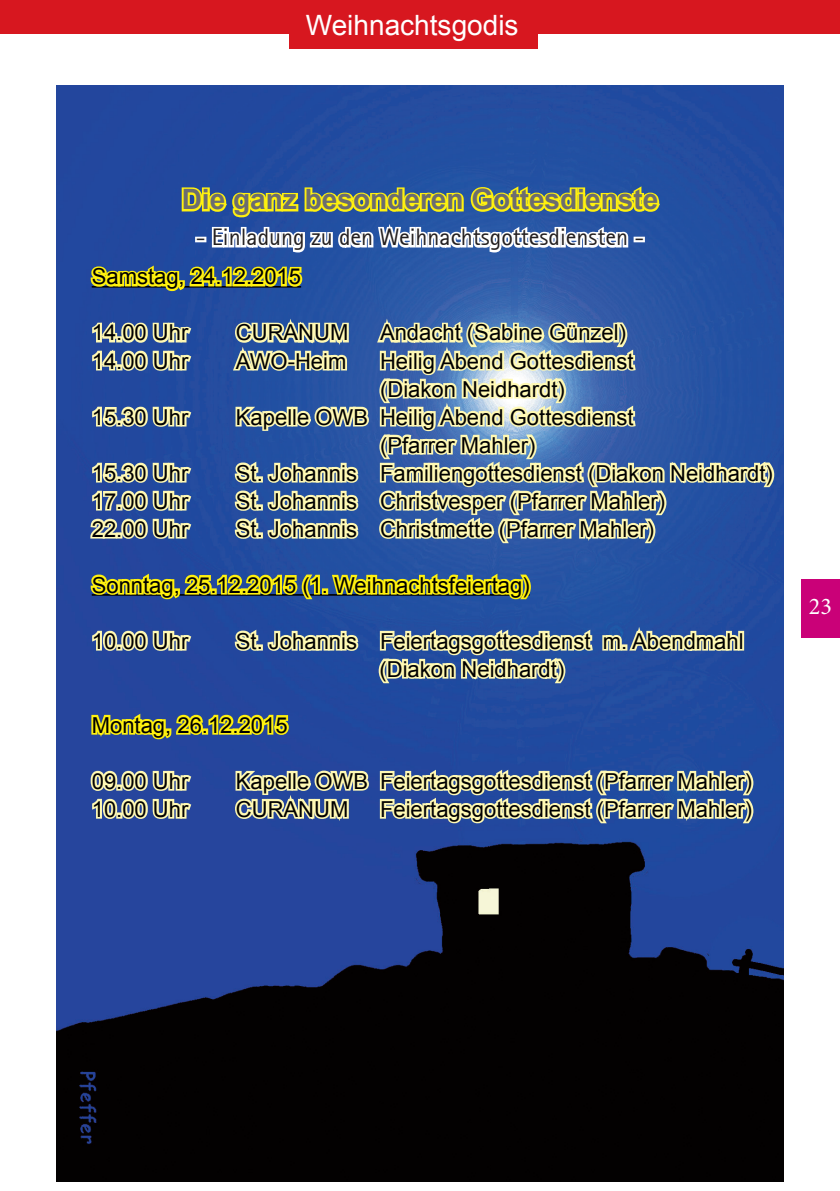
<style>
.page{position:relative;width:840px;height:1191px;background:#fff}
.page>*{position:absolute;margin:0;border:0;box-sizing:border-box;transform-origin:0 0}
.t1{font:700 28px "Arial";color:#6c6d70}
.t2{font:28px "Arial";color:#fff}
.t3{font:24px "Rotis Sans Serif 55";color:#231f20}
.t4{font:24px "Minion Pro";color:#fff}
.t5{font:22px/28px "Arial";color:#000}
</style>
<div class="page">
<div style="left:801px;top:579px;width:38px;height:59px;background:#ca0178"></div>
<div style="left:0;top:0;width:839px;height:33px;background:#d7171f"></div>
<div style="left:289px;top:0;width:249px;height:49px;background:#d7171f"></div>
<img style="left:57px;top:85px;width:725px;height:1096px">
<svg style="left:88px;top:156px;width:687px;height:531px;background:#5b79a0"></svg>
<svg style="left:88px;top:695px;width:667px;height:133px;background:#57729d"></svg>
<p class="t2" style="left:305px;top:7px;width:214px">Weihnachtsgodis</p>
<p class="t1" style="left:181px;top:181px;width:478px">Die ganz besonderen Gottesdienste</p>
<p class="t3" style="left:196px;top:223px;width:449px">- Einladung zu den Weihnachtsgottesdiensten -</p>
<p class="t5" style="left:92px;top:263px;width:211px">Samstag, 24.12.2015</p>
<p class="t5" style="left:92px;top:319px;width:98px">14.00 Uhr</p>
<p class="t5" style="left:236px;top:319px;width:114px">CURANUM</p>
<p class="t5" style="left:380px;top:319px;width:247px">Andacht (Sabine Günzel)</p>
<p class="t5" style="left:92px;top:347px;width:98px">14.00 Uhr</p>
<p class="t5" style="left:236px;top:347px;width:112px">AWO-Heim</p>
<p class="t5" style="left:380px;top:347px;width:255px">Heilig Abend Gottesdienst (Diakon Neidhardt)</p>
<p class="t5" style="left:92px;top:403px;width:98px">15.30 Uhr</p>
<p class="t5" style="left:380px;top:403px;width:255px;text-indent:-144px">Kapelle OWB Heilig Abend Gottesdienst (Pfarrer Mahler)</p>
<p class="t5" style="left:92px;top:459px;width:98px">15.30 Uhr</p>
<p class="t5" style="left:236px;top:459px;width:538px">St. Johannis Familiengottesdienst (Diakon Neidhardt)</p>
<p class="t5" style="left:92px;top:487px;width:98px">17.00 Uhr</p>
<p class="t5" style="left:236px;top:487px;width:430px">St. Johannis Christvesper (Pfarrer Mahler)</p>
<p class="t5" style="left:92px;top:515px;width:98px">22.00 Uhr</p>
<p class="t5" style="left:236px;top:515px;width:419px">St. Johannis Christmette (Pfarrer Mahler)</p>
<p class="t5" style="left:92px;top:571px;width:439px">Sonntag, 25.12.2015 (1. Weihnachtsfeiertag)</p>
<p class="t5" style="left:92px;top:627px;width:98px">10.00 Uhr</p>
<p class="t5" style="left:379px;top:627px;width:365px;text-indent:-143px">St. Johannis Feiertagsgottesdienst m. Abendmahl (Diakon Neidhardt)</p>
<p class="t5" style="left:92px;top:711px;width:197px">Montag, 26.12.2015</p>
<p class="t5" style="left:92px;top:767px;width:98px">09.00 Uhr</p>
<p class="t5" style="left:236px;top:767px;width:517px">Kapelle OWB Feiertagsgottesdienst (Pfarrer Mahler)</p>
<p class="t5" style="left:92px;top:795px;width:98px">10.00 Uhr</p>
<p class="t5" style="left:236px;top:795px;width:114px">CURANUM</p>
<p class="t5" style="left:380px;top:795px;width:373px">Feiertagsgottesdienst (Pfarrer Mahler)</p>
<p class="t4" style="left:808px;top:590px;width:25px">23</p>
</div>
